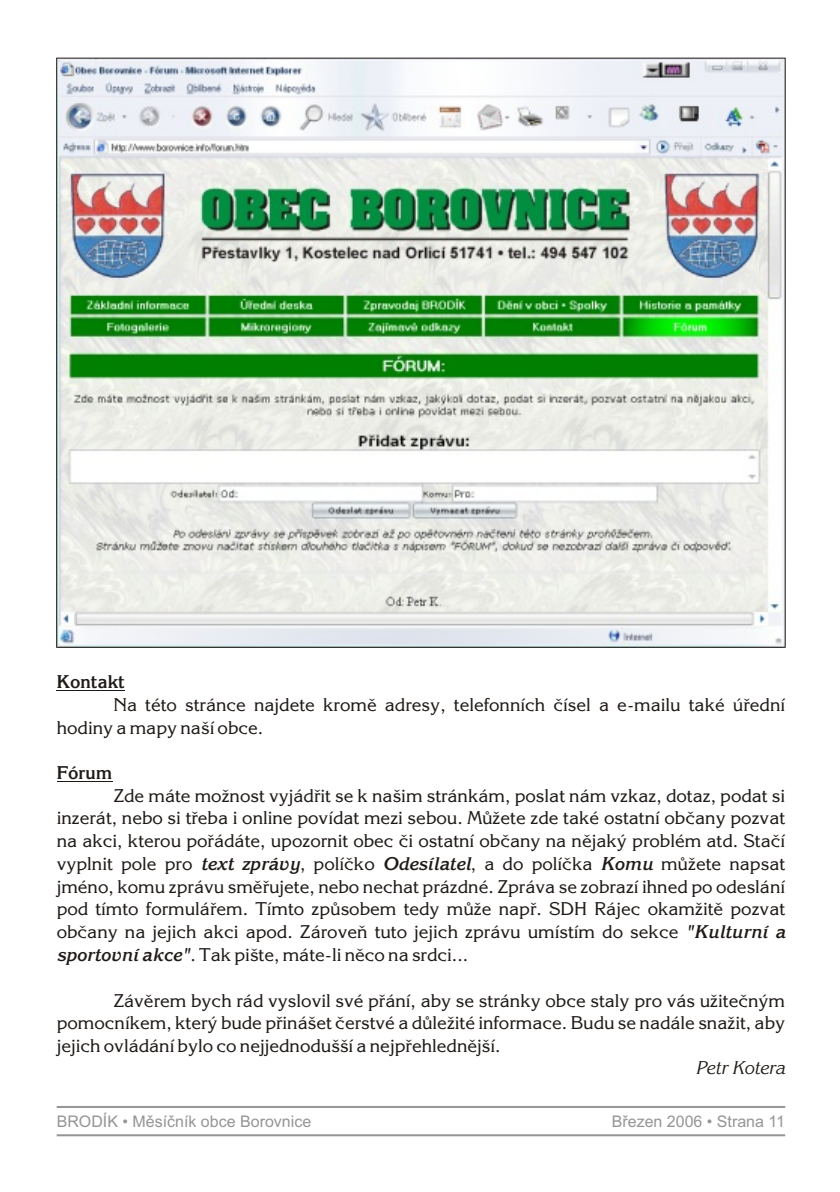
<style>
.page{position:relative;width:840px;height:1192px;background:#fff}
.page>*{position:absolute;margin:0;border:0;box-sizing:border-box;transform-origin:0 0}
.t1{font:18px/22.8px "Korinna";color:#1f1a17;text-align:justify}
.t2{font:700 18px "Korinna";color:#1f1a17}
.t3{font:italic 18px "Korinna";color:#1f1a17}
.t4{font:16px "Arial CE";color:#969494}
.s1{font-weight:700;font-style:italic}
</style>
<div class="page">
<hr style="left:57px;top:1134px;width:728px;height:2px;background:#969494">
<hr style="left:57px;top:1106px;width:728px;height:2px;background:#969494">
<img style="left:58px;top:60px;width:726px;height:586px">
<hr style="left:57px;top:690px;width:68px;height:1px;background:#1f1a17">
<hr style="left:57px;top:781px;width:55px;height:1px;background:#1f1a17">
<p class="t2" style="left:57px;top:674px;width:70px">Kontakt</p>
<p class="t1" style="left:57px;top:694px;width:730px;text-indent:57px">Na této stránce najdete kromì adresy, telefonních èísel a e-mailu také úøední hodiny a mapy naší obce.</p>
<p class="t2" style="left:57px;top:765px;width:57px">Fórum</p>
<p class="t1" style="left:57px;top:785px;width:730px;text-indent:57px">Zde máte možnost vyjádøit se k našim stránkám, poslat nám vzkaz, dotaz, podat si inzerát, nebo si tøeba i online povídat mezi sebou. Mùžete zde také ostatní obèany pozvat na akci, kterou poøádáte, upozornit obec èi ostatní obèany na nìjaký problém atd. Staèí vyplnit pole pro <span class="s1">text zprávy</span>, políèko <span class="s1">Odesílatel</span>, a do políèka <span class="s1">Komu</span> mùžete napsat jméno, komu zprávu smìøujete, nebo nechat prázdné. Zpráva se zobrazí ihned po odeslání pod tímto formuláøem. Tímto zpùsobem tedy mùže napø. SDH Rájec okamžitì pozvat obèany na jejich akci apod. Zároveò tuto jejich zprávu umístím do sekce <span class="s1">"Kulturní a sportovní akce"</span>. Tak pište, máte-li nìco na srdci...</p>
<p class="t1" style="left:57px;top:990px;width:730px;text-indent:57px">Závìrem bych rád vyslovil své pøání, aby se stránky obce staly pro vás užiteèným pomocníkem, který bude pøinášet èerstvé a dùležité informace. Budu se nadále snažit, aby jejich ovládání bylo co nejjednodušší a nejpøehlednìjší.</p>
<p class="t3" style="left:696px;top:1060px;width:91px">Petr Kotera</p>
<p class="t4" style="left:57px;top:1115px;width:256px">BRODÍK • Mìsíèník obce Borovnice</p>
<p class="t4" style="left:612px;top:1115px;width:175px">Bøezen 2006 • Strana 11</p>
</div>
